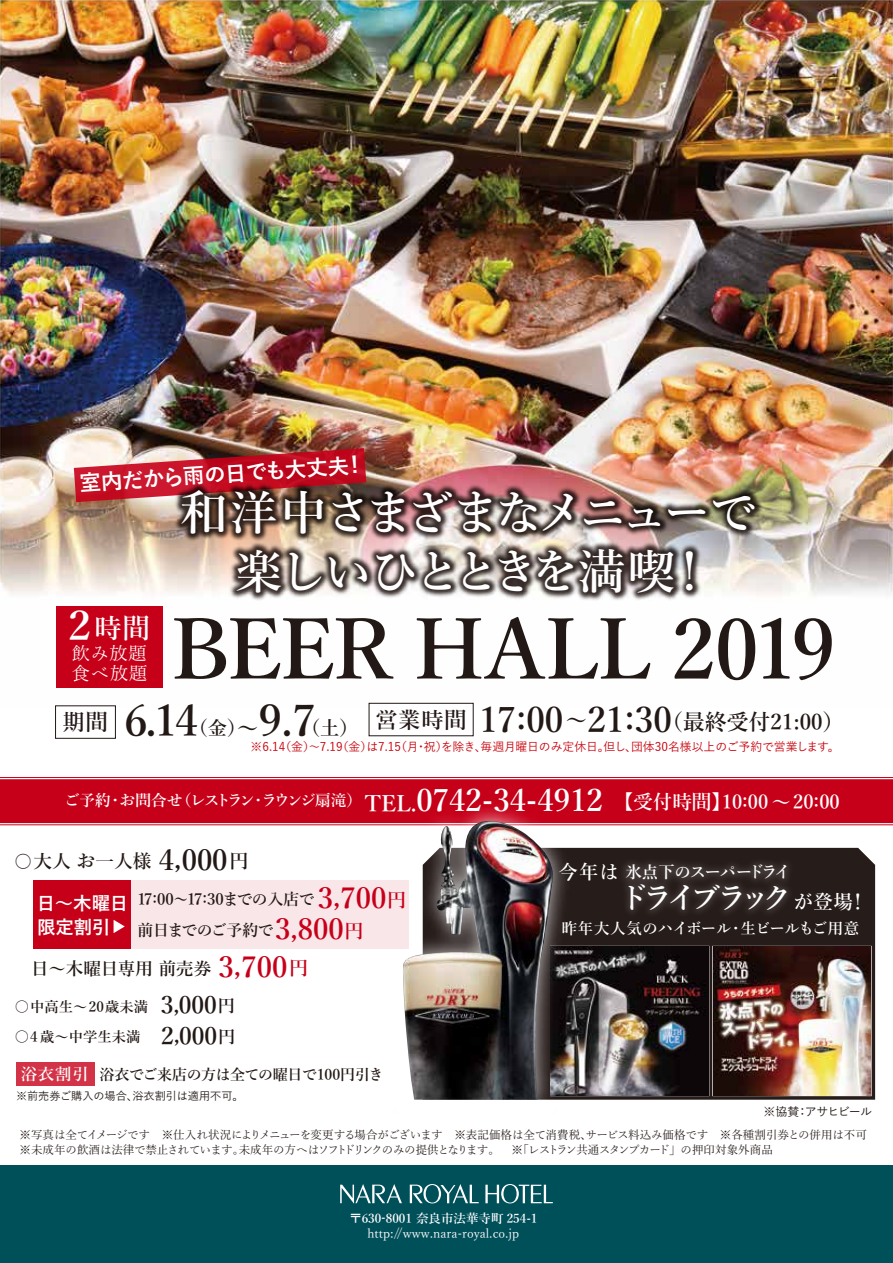
<style>
.page{position:relative;width:893px;height:1263px;background:#fff}
.page>*{position:absolute;margin:0;border:0;box-sizing:border-box;transform-origin:0 0}
.t1{font:600 82.95px "Yu Mincho";letter-spacing:-.02em;color:#221815}
.t2{font:600 47.4px/58.7px "Yu Mincho";letter-spacing:-.085em;color:#fff;text-align:center}
.t3{font:600 43.8px "Yu Mincho";color:#221815}
.t4{font:600 30px "Yu Mincho";letter-spacing:-.215em;color:#fff}
.t5{font:600 26.85px "Yu Mincho";color:#fff}
.t6{font:600 21.9px "Yu Mincho";color:#221815}
.t7{font:700 21.45px "Yu Gothic";color:#fff}
.t8{font:600 19.5px "Yu Mincho";letter-spacing:.03em;color:#fff}
.t9{font:600 19.35px "Yu Mincho";color:#221815}
.t10{font:600 18.6px "Yu Mincho";color:#221815}
.t11{font:700 18.45px "Yu Gothic";color:#fff}
.t12{font:18.15px/19.4px "Yu Mincho";letter-spacing:.05em;color:#fff}
.t13{font:600 17.55px "Yu Mincho";color:#221815}
.t14{font:600 16.5px "Yu Mincho";letter-spacing:-.07em;color:#fff}
.t15{font:600 16.35px "Yu Mincho";color:#fff}
.t16{font:600 15.9px "Yu Mincho";letter-spacing:-.035em;color:#221815}
.t17{font:600 15.6px "Yu Mincho";letter-spacing:-.08em;color:#fff}
.t18{font:600 15.45px "Yu Mincho";letter-spacing:-.02em;color:#fff}
.t19{font:600 15px "Yu Mincho";letter-spacing:-.025em;color:#221815}
.t20{font:600 14.4px "Yu Mincho";color:#221815}
.t21{font:12.45px "Yu Mincho";color:#fff}
.t22{font:600 12.45px "Yu Mincho";color:#fff}
.t23{font:500 12px "Yu Gothic";letter-spacing:-.055em;color:#221815}
.t24{font:500 11.85px "Yu Gothic";letter-spacing:-.005em;color:#c7000b}
.t25{font:11.55px/15px "Yu Mincho";letter-spacing:-.025em;color:#221815}
.t26{font:500 11.1px "Yu Gothic";color:#221815}
.s1{font-size:40.95px}
.s2{font-size:21.9px}
.s3{font-size:43.8px}
.s4{font-size:35.4px}
.s5{font-size:22.5px}
.s6{font-size:31.2px}
.s7{font-size:19.5px}
.s8{font-size:17.55px}
.s9{font-size:29.4px}
.s10{font-size:19.05px}
.s11{font-family:"Yu Gothic";font-weight:700;font-size:18.45px;color:#fff}
.s12{font-size:29.4px;color:#c7001a}
.s13{font-size:19.05px;color:#c7001a}
.s14{font-size:24.3px}
.s15{font-size:17.25px}
</style>
<div class="page">
<svg style="left:648px;top:848px;width:227px;height:252px;background:#3e3432"></svg>
<hr style="left:0;top:824px;width:893px;height:1px;background:#c7001a">
<hr style="left:0;top:777px;width:893px;height:1px;background:#c7001a">
<div style="left:0;top:1165px;width:893px;height:98px;background:#00505a"></div>
<img style="left:0;top:0;width:893px;height:707px">
<div style="left:0;top:779px;width:893px;height:44px;background:#c7001a"></div>
<div style="left:16px;top:1062px;width:78px;height:24px;background:#d23347"></div>
<div style="left:369px;top:703px;width:104px;height:33px;border:1px solid #221815"></div>
<div style="left:55px;top:706px;width:61px;height:32px;border:1px solid #221815"></div>
<svg style="left:74px;top:448px;width:45px;height:54px;background:#d8626b"></svg>
<img style="left:119px;top:428px;width:698px;height:238px">
<div style="left:34px;top:880px;width:375px;height:69px;background:#f9e6e8"></div>
<div style="left:34px;top:880px;width:97px;height:69px;background:#c7001a"></div>
<svg style="left:114px;top:920px;width:11px;height:13px"></svg>
<img style="left:648px;top:978px;width:61px;height:117px">
<img style="left:713px;top:946px;width:158px;height:149px">
<img style="left:307px;top:735px;width:341px;height:469px">
<img style="left:402px;top:821px;width:152px;height:279px">
<img style="left:568px;top:806px;width:279px;height:172px">
<div style="left:56px;top:606px;width:106px;height:82px;background:#c7001a"></div>
<h3 class="t7" style="left:79px;top:472px;width:288px;rotate:-4deg">室内だから雨の日でも大丈夫！</h3>
<h2 class="t2" style="left:180px;top:484px;width:578px">和洋中さまざまなメニューで楽しいひとときを満喫！</h2>
<h3 class="t5" style="left:59px;top:613px;width:92px"><span class="s1">２</span>時間</h3>
<h3 class="t12" style="left:72px;top:642px;width:77px">飲み放題食べ放題</h3>
<h1 class="t1" style="left:171px;top:603px;width:666px">BEER HALL 2019</h1>
<h3 class="t3" style="left:124px;top:697px;width:75px">6.14</h3>
<h3 class="t9" style="left:189px;top:717px;width:129px">（金）<span class="s2">～</span><span class="s3">9.7</span></h3>
<h3 class="t6" style="left:479px;top:710px;width:367px"><span class="s4">17:00</span>～<span class="s4">21:30</span>（最終受付21:00）</h3>
<p class="t24" style="left:251px;top:735px;width:590px">※6.14（金）～7.19（金）は7.15（月・祝）を除き、毎週月曜日のみ定休日。但し、団体30名様以上のご予約で営業します。</p>
<h3 class="t6" style="left:63px;top:710px;width:46px">期間</h3>
<h3 class="t6" style="left:375px;top:707px;width:92px">営業時間</h3>
<h3 class="t9" style="left:301px;top:717px;width:59px">（土）</h3>
<h3 class="t17" style="left:64px;top:791px;width:777px">ご予約・お問合せ（レストラン・ラウンジ扇滝） <span class="s5">TEL.</span><span class="s6">0742-34-4912</span> <span class="s7">【受付時間】10:00 ～20:00</span></h3>
<h3 class="t10" style="left:15px;top:851px;width:235px"><span class="s8">○</span>大人 お一人様 <span class="s9">4,000</span><span class="s10">円</span></h3>
<h3 class="t16" style="left:37px;top:890px;width:371px"><span class="s11">日～木曜日</span> 17:00～17:30までの入店で <span class="s12">3,700</span><span class="s13">円</span></h3>
<h3 class="t11" style="left:37px;top:916px;width:75px">限定割引</h3>
<h3 class="t16" style="left:137px;top:921px;width:228px">前日までのご予約で<span class="s12">3,800</span><span class="s13">円</span></h3>
<h3 class="t13" style="left:31px;top:959px;width:279px">日～木曜日専用 前売券 <span class="s12">3,700</span><span class="s13">円</span></h3>
<p class="t20" style="left:15px;top:999px;width:222px">○中高生～20歳未満 <span class="s14">3,000</span><span class="s15">円</span></p>
<p class="t20" style="left:15px;top:1029px;width:222px">○4 歳～中学生未満 <span class="s14">2,000</span><span class="s15">円</span></p>
<h3 class="t15" style="left:21px;top:1065px;width:70px">浴衣割引</h3>
<p class="t19" style="left:99px;top:1066px;width:286px">浴衣でご来店の方は全ての曜日で100円引き</p>
<p class="t26" style="left:16px;top:1086px;width:229px">※前売券ご購入の場合、浴衣割引は適用不可。</p>
<h3 class="t8" style="left:559px;top:860px;width:62px">今年は</h3>
<h3 class="t14" style="left:625px;top:863px;width:167px">氷点下のスーパードライ</h3>
<h3 class="t4" style="left:619px;top:881px;width:174px">ドライブラック</h3>
<h3 class="t8" style="left:794px;top:891px;width:75px">が登場！</h3>
<h3 class="t18" style="left:561px;top:920px;width:299px">昨年大人気のハイボール・生ビールもご用意</h3>
<p class="t23" style="left:764px;top:1100px;width:110px">※協賛：アサヒビール</p>
<p class="t25" style="left:20px;top:1126px;width:849px">※写真は全てイメージです　※仕入れ状況によりメニューを変更する場合がございます　※表記価格は全て消費税、サービス料込み価格です　※各種割引券との併用は不可※未成年の飲酒は法律で禁止されています。未成年の方へはソフトドリンクのみの提供となります。　※「レストラン共通スタンプカード」の押印対象外商品</p>
<p class="t22" style="left:350px;top:1211px;width:189px">〒630-8001 奈良市法華寺町 254-1</p>
<p class="t21" style="left:367px;top:1222px;width:153px">http://www.nara-royal.co.jp</p>
</div>
